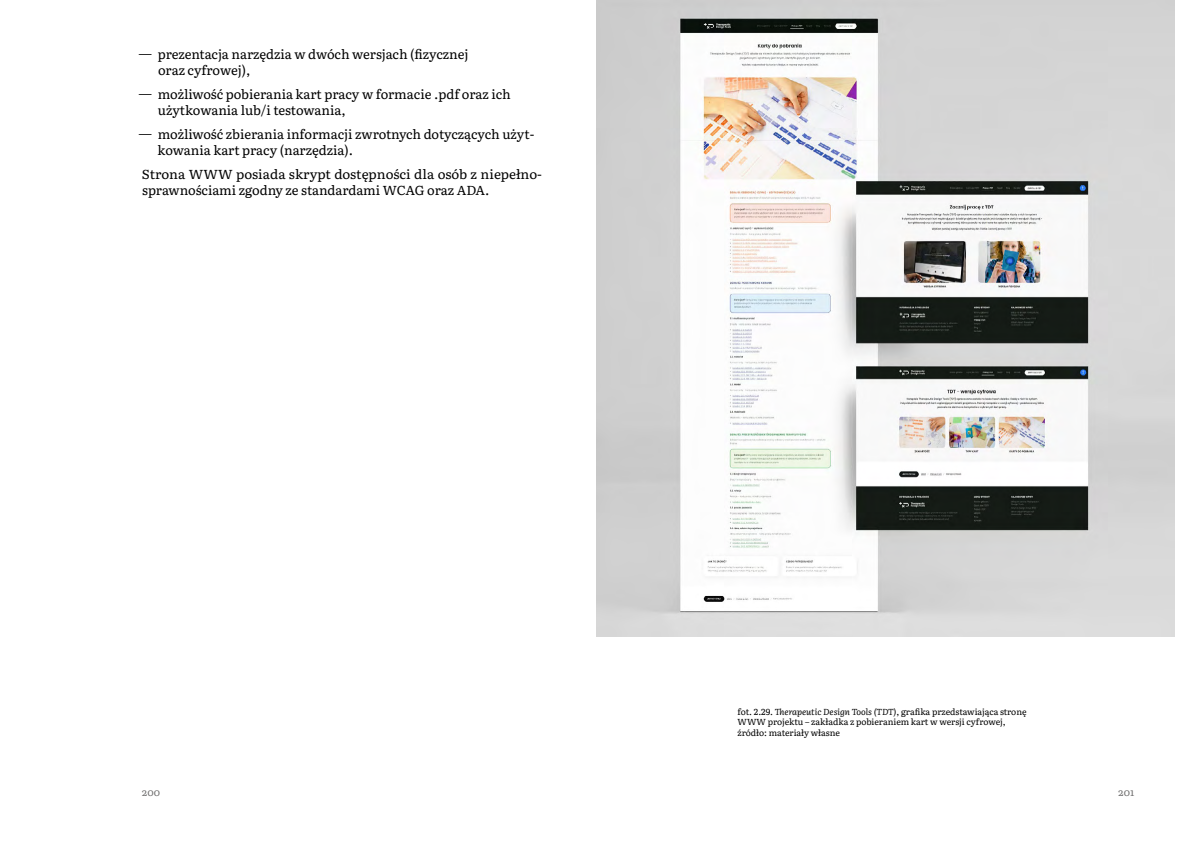
<style>
.page{position:relative;width:1191px;height:842px;background:#fff}
.page>*{position:absolute;margin:0;border:0;box-sizing:border-box;transform-origin:0 0}
.t1{font:13px/16px "Literata";color:#000}
.t2{font:10px "Literata";color:#706f6f}
.t3{font:8.7px/10.7px "Literata";color:#000}
.s1{font-style:italic}
</style>
<div class="page">
<img style="left:596px;top:0;width:579px;height:636px">
<p class="t1" style="left:158px;top:45px;width:312px;text-indent:-19px">֎ prezentacja narzędzia w dwóch wersjach (fizycznej oraz cyfrowej),</p>
<p class="t1" style="left:158px;top:85px;width:354px;text-indent:-19px">֎ możliwość pobierania kart pracy w formacie .pdf oraz ich użytkowania lub/i testowania,</p>
<p class="t1" style="left:158px;top:125px;width:378px;text-indent:-19px">֎ możliwość zbierania informacji zwrotnych dotyczących użyt&shy;kowania kart pracy (narzędzia).</p>
<p class="t1" style="left:142px;top:165px;width:401px">Strona WWW posiada skrypt dostępności dla osób z niepełno&shy;sprawnościami zgodny ze standardami WCAG oraz ADA.</p>
<p class="t3" style="left:737px;top:705px;width:290px">fot. 2.29. <span class="s1">Therapeutic Design Tools (TDT)</span>, grafika przedstawiająca stronę<br>WWW projektu – zakładka z pobieraniem kart w wersji cyfrowej, źródło: materiały własne</p>
<p class="t2" style="left:142px;top:784px;width:20px">200</p>
<p class="t2" style="left:1118px;top:784px;width:18px">201</p>
</div>
